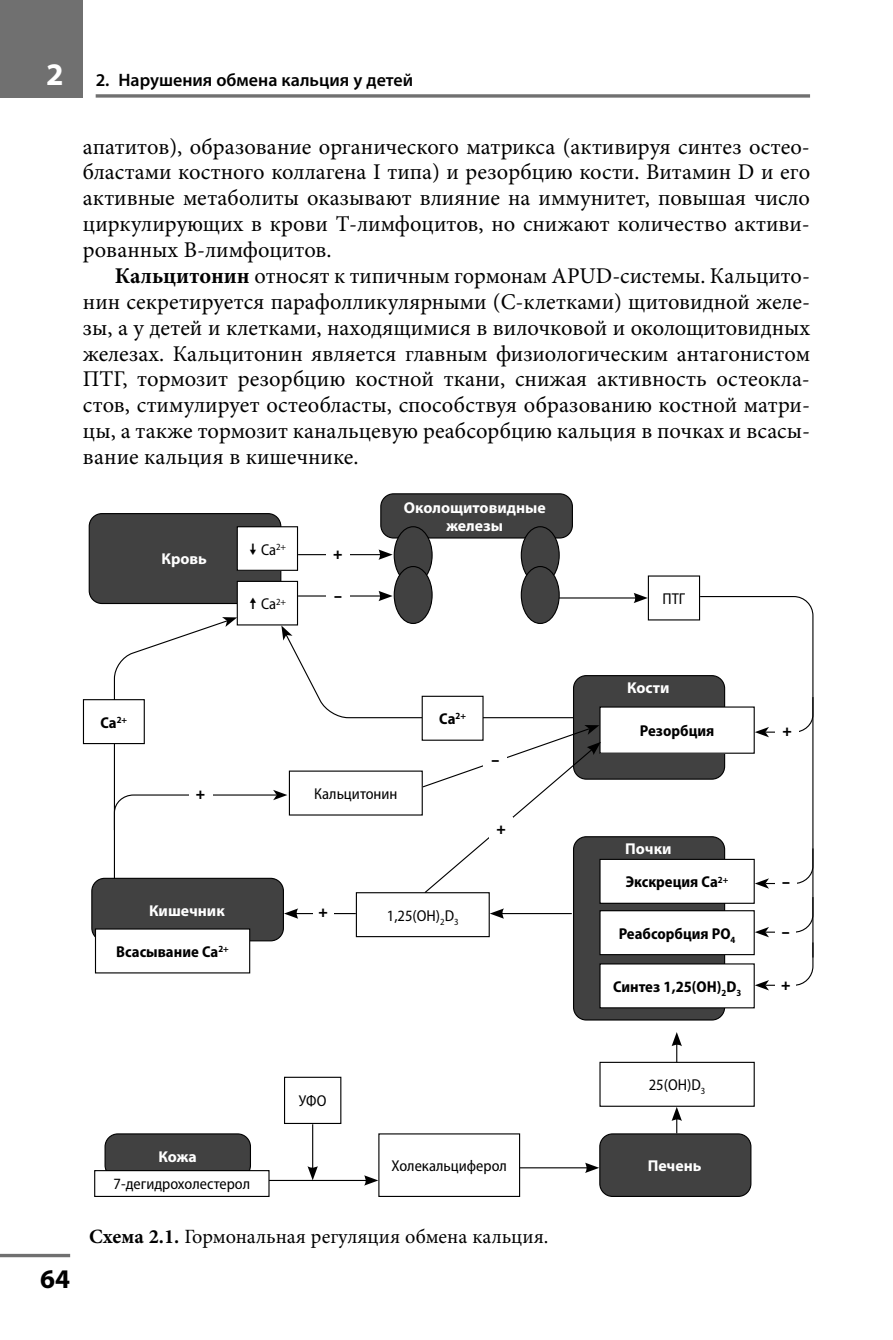
<style>
.page{position:relative;width:893px;height:1340px;background:#fff}
.page>*{position:absolute;margin:0;border:0;box-sizing:border-box;transform-origin:0 0}
.t1{font:700 27px "Myriad Pro";color:#000}
.t2{font:22.5px/25.9px "Minion Pro";color:#000;text-align:justify}
.t3{font:20.25px "Minion Pro";color:#000}
.t4{font:600 18px "Myriad Pro";color:#000}
.t5{font:semi-condensed 15.75px "Myriad Pro";color:#000}
.t6{font:700 semi-condensed 15.75px "Myriad Pro";color:#000}
.t7{font:700 15.75px/18px "Myriad Pro";color:#fff;text-align:center}
.t8{font:900 15.75px "Myriad Pro";color:#000}
.s1{font-weight:700;font-size:31.5px;color:#fff}
.s2{font-weight:700}
</style>
<div class="page">
<div style="left:0;top:0;width:83px;height:98px;background:#707070"></div>
<svg style="left:96px;top:94px;width:714px;height:4px;background:#858585"></svg>
<svg style="left:0;top:1253px;width:70px;height:4px"></svg>
<hr style="left:298px;top:554px;width:84px;height:1px;background:#000">
<svg style="left:378px;top:549px;width:15px;height:11px"></svg>
<hr style="left:298px;top:595px;width:84px;height:1px;background:#000">
<svg style="left:378px;top:591px;width:15px;height:10px"></svg>
<hr style="left:500px;top:913px;width:72px;height:1px;background:#000">
<svg style="left:490px;top:908px;width:14px;height:10px"></svg>
<hr style="left:295px;top:913px;width:61px;height:1px;background:#000">
<svg style="left:284px;top:908px;width:14px;height:10px"></svg>
<hr style="left:519px;top:1167px;width:70px;height:1px;background:#000">
<svg style="left:585px;top:1162px;width:14px;height:10px"></svg>
<hr style="left:268px;top:1179px;width:100px;height:1px;background:#000">
<svg style="left:364px;top:1175px;width:14px;height:10px"></svg>
<hr style="left:557px;top:597px;width:80px;height:1px;background:#000">
<svg style="left:634px;top:593px;width:14px;height:10px"></svg>
<div style="left:89px;top:513px;width:192px;height:90px;background:#414141;border-radius:13px"></div>
<div style="left:89px;top:513px;width:192px;height:91px;border:1px solid #000;border-radius:13px"></div>
<div style="left:92px;top:878px;width:191px;height:62px;background:#414141;border-radius:13px"></div>
<div style="left:91px;top:877px;width:193px;height:64px;border:1px solid #000;border-radius:13px"></div>
<div style="left:105px;top:1133px;width:145px;height:45px;background:#414141;border-radius:13px"></div>
<div style="left:105px;top:1133px;width:146px;height:45px;border:1px solid #000;border-radius:13px"></div>
<div style="left:600px;top:1133px;width:151px;height:63px;background:#414141;border-radius:13px"></div>
<div style="left:599px;top:1133px;width:152px;height:63px;border:1px solid #000;border-radius:13px"></div>
<div style="left:573px;top:836px;width:152px;height:184px;background:#414141;border-radius:13px"></div>
<div style="left:573px;top:836px;width:152px;height:184px;border:1px solid #000;border-radius:13px"></div>
<div style="left:573px;top:675px;width:152px;height:104px;background:#414141;border-radius:13px"></div>
<div style="left:573px;top:675px;width:152px;height:104px;border:1px solid #000;border-radius:13px"></div>
<div style="left:381px;top:494px;width:191px;height:44px;background:#414141;border-radius:13px"></div>
<div style="left:380px;top:493px;width:193px;height:45px;border:1px solid #000;border-radius:13px"></div>
<svg style="left:699px;top:595px;width:115px;height:395px"></svg>
<div style="left:775px;top:720px;width:24px;height:24px;background:#fff"></div>
<div style="left:326px;top:543px;width:24px;height:24px;background:#fff"></div>
<div style="left:775px;top:870px;width:22px;height:24px;background:#fff"></div>
<div style="left:326px;top:584px;width:24px;height:24px;background:#fff"></div>
<div style="left:775px;top:920px;width:21px;height:24px;background:#fff"></div>
<div style="left:775px;top:973px;width:21px;height:24px;background:#fff"></div>
<div style="left:600px;top:859px;width:154px;height:44px;background:#fff"></div>
<div style="left:599px;top:858px;width:156px;height:45px;border:1px solid #000"></div>
<div style="left:95px;top:929px;width:155px;height:43px;background:#fff"></div>
<div style="left:95px;top:928px;width:155px;height:45px;border:1px solid #000"></div>
<div style="left:600px;top:707px;width:154px;height:46px;background:#fff"></div>
<div style="left:599px;top:706px;width:156px;height:47px;border:1px solid #000"></div>
<div style="left:600px;top:910px;width:154px;height:44px;background:#fff"></div>
<div style="left:599px;top:910px;width:156px;height:45px;border:1px solid #000"></div>
<div style="left:599px;top:1061px;width:156px;height:45px;border:1px solid #000"></div>
<div style="left:356px;top:892px;width:134px;height:45px;border:1px solid #000"></div>
<div style="left:284px;top:1076px;width:57px;height:47px;border:1px solid #000"></div>
<div style="left:95px;top:1170px;width:174px;height:26px;background:#fff"></div>
<div style="left:94px;top:1170px;width:176px;height:26px;border:1px solid #000"></div>
<div style="left:237px;top:581px;width:60px;height:44px;background:#fff"></div>
<div style="left:237px;top:581px;width:61px;height:44px;border:1px solid #000"></div>
<div style="left:237px;top:527px;width:60px;height:43px;background:#fff"></div>
<div style="left:237px;top:526px;width:61px;height:45px;border:1px solid #000"></div>
<div style="left:648px;top:575px;width:52px;height:45px;border:1px solid #000"></div>
<div style="left:394px;top:526px;width:38px;height:57px;background:#414141;border-radius:50%"></div>
<div style="left:394px;top:526px;width:39px;height:58px;border:1px solid #000;border-radius:50%"></div>
<div style="left:521px;top:526px;width:38px;height:57px;background:#414141;border-radius:50%"></div>
<div style="left:521px;top:526px;width:39px;height:58px;border:1px solid #000;border-radius:50%"></div>
<div style="left:394px;top:566px;width:38px;height:57px;background:#414141;border-radius:50%"></div>
<div style="left:394px;top:566px;width:39px;height:58px;border:1px solid #000;border-radius:50%"></div>
<div style="left:521px;top:566px;width:38px;height:57px;background:#414141;border-radius:50%"></div>
<div style="left:521px;top:566px;width:39px;height:58px;border:1px solid #000;border-radius:50%"></div>
<svg style="left:672px;top:1032px;width:10px;height:30px"></svg>
<svg style="left:672px;top:1106px;width:10px;height:27px"></svg>
<hr style="left:312px;top:1124px;width:1px;height:45px;background:#000">
<svg style="left:307px;top:1166px;width:11px;height:14px"></svg>
<div style="left:83px;top:699px;width:62px;height:45px;border:1px solid #000"></div>
<svg style="left:113px;top:617px;width:488px;height:277px"></svg>
<div style="left:489px;top:817px;width:24px;height:24px;background:#fff"></div>
<div style="left:600px;top:963px;width:154px;height:44px;background:#fff"></div>
<div style="left:599px;top:963px;width:156px;height:45px;border:1px solid #000"></div>
<div style="left:313px;top:900px;width:20px;height:25px;background:#fff"></div>
<p class="t4" style="left:46px;top:73px;width:368px"><span class="s1">2</span> 2. Нарушения обмена кальция у детей</p>
<p class="t2" style="left:83px;top:135px;width:729px">апатитов), образование органического матрикса (активируя синтез остео&shy;бластами костного коллагена I типа) и резорбцию кости. Витамин D и его активные метаболиты оказывают влияние на иммунитет, повышая число циркулирующих в крови Т-лимфоцитов, но снижают количество активи&shy;рованных В-лимфоцитов.</p>
<p class="t2" style="left:83px;top:264px;width:729px;text-indent:32px"><span class="s2">Кальцитонин</span> относят к типичным гормонам APUD-системы. Кальцито&shy;нин секретируется парафолликулярными (С-клетками) щитовидной желе&shy;зы, а у детей и клетками, находящимися в вилочковой и околощитовидных железах. Кальцитонин является главным физиологическим антагонистом ПТГ, тормозит резорбцию костной ткани, снижая активность остеокла&shy;стов, стимулирует остеобласты, способствуя образованию костной матри&shy;цы, а также тормозит канальцевую реабсорбцию кальция в почках и всасы&shy;вание кальция в кишечнике.</p>
<p class="t7" style="left:162px;top:551px;width:47px">Кровь</p>
<p class="t5" style="left:261px;top:543px;width:27px">Ca<sup>2+</sup></p>
<p class="t5" style="left:261px;top:598px;width:27px">Ca<sup>2+</sup></p>
<p class="t8" style="left:333px;top:548px;width:11px">+</p>
<p class="t8" style="left:334px;top:589px;width:9px">–</p>
<p class="t7" style="left:404px;top:500px;width:143px">Околощитовидные железы</p>
<p class="t6" style="left:100px;top:716px;width:28px">Са<sup>2+</sup></p>
<p class="t6" style="left:439px;top:713px;width:28px">Са<sup>2+</sup></p>
<p class="t8" style="left:491px;top:754px;width:9px">–</p>
<p class="t8" style="left:196px;top:788px;width:11px">+</p>
<p class="t5" style="left:314px;top:787px;width:85px">Кальцитонин</p>
<p class="t8" style="left:497px;top:822px;width:11px">+</p>
<p class="t7" style="left:149px;top:902px;width:77px">Кишечник</p>
<p class="t8" style="left:318px;top:905px;width:11px">+</p>
<p class="t5" style="left:387px;top:909px;width:73px">1,25(ОН)<sub>2</sub>D<sub>3</sub></p>
<p class="t6" style="left:116px;top:945px;width:114px">Всасывание Са<sup>2+</sup></p>
<p class="t1" style="left:40px;top:1268px;width:31px">64</p>
<p class="t7" style="left:158px;top:1148px;width:40px">Кожа</p>
<p class="t5" style="left:114px;top:1178px;width:138px">7-дегидрохолестерол</p>
<p class="t5" style="left:299px;top:1094px;width:29px">УФО</p>
<p class="t5" style="left:391px;top:1159px;width:117px">Холекальциферол</p>
<p class="t3" style="left:89px;top:1228px;width:461px"><span class="s2">Схема 2.1.</span> Гормональная регуляция обмена кальция.</p>
<p class="t5" style="left:663px;top:592px;width:24px">ПТГ</p>
<p class="t7" style="left:627px;top:679px;width:44px">Кости</p>
<p class="t6" style="left:640px;top:724px;width:76px">Резорбция</p>
<p class="t8" style="left:783px;top:725px;width:11px">+</p>
<p class="t7" style="left:625px;top:840px;width:48px">Почки</p>
<p class="t6" style="left:626px;top:876px;width:104px">Экскреция Са<sup>2+</sup></p>
<p class="t6" style="left:619px;top:927px;width:118px">Реабсорбция РО<sub>4</sub></p>
<p class="t6" style="left:613px;top:980px;width:130px">Синтез 1,25(ОН)<sub>2</sub>D<sub>3</sub></p>
<p class="t5" style="left:649px;top:1078px;width:58px">25(ОН)D<sub>3</sub></p>
<p class="t7" style="left:648px;top:1158px;width:55px">Печень</p>
<p class="t8" style="left:782px;top:875px;width:9px">–</p>
<p class="t8" style="left:782px;top:925px;width:9px">–</p>
<p class="t8" style="left:781px;top:978px;width:11px">+</p>
</div>
